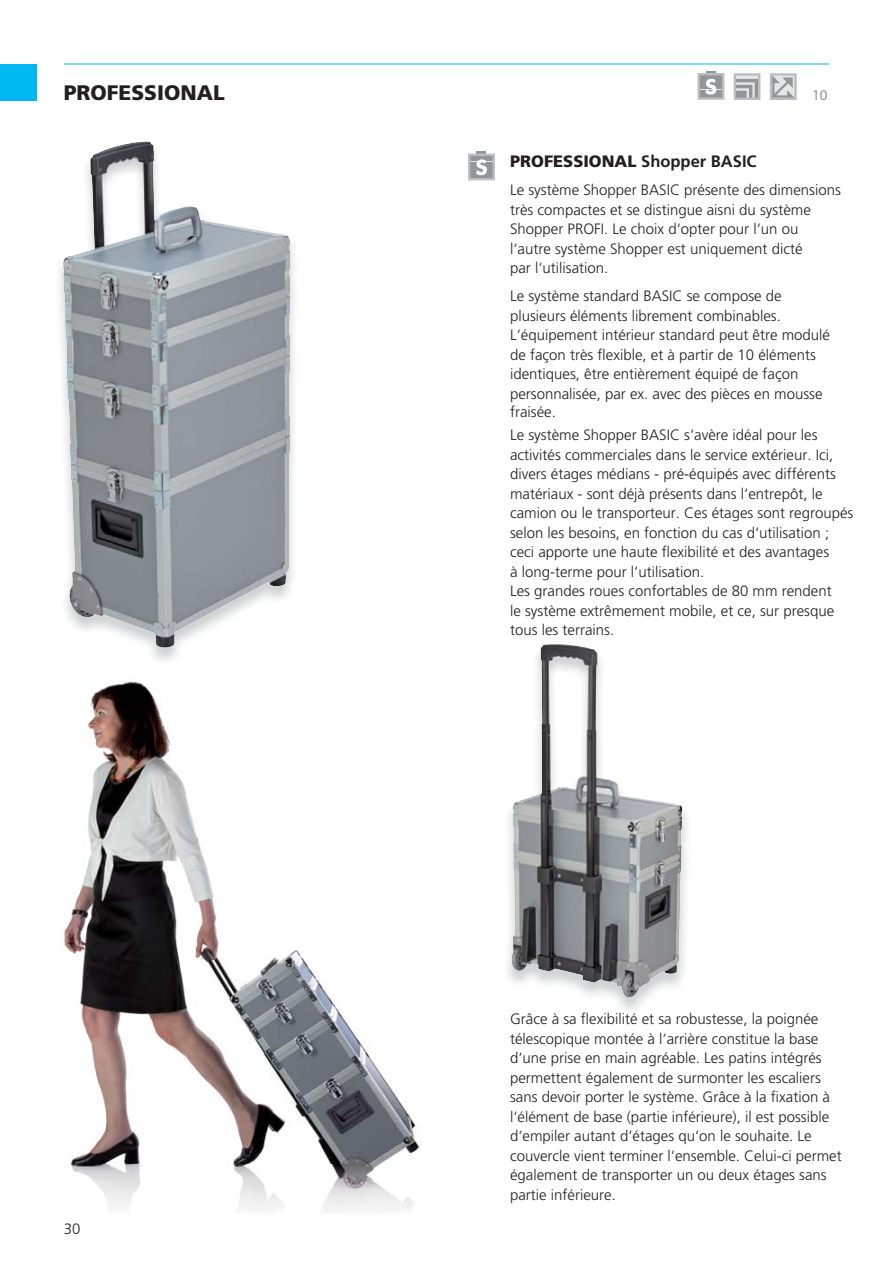
<style>
.page{position:relative;width:893px;height:1263px;background:#fff}
.page>*{position:absolute;margin:0;border:0;box-sizing:border-box;transform-origin:0 0}
.t1{font:900 21px "Frutiger LT Std";color:#231f20}
.t2{font:900 16.5px "Frutiger LT Std";color:#231f20}
.t3{font:300 15px/19.5px "Frutiger LT Std";color:#231f20}
.t4{font:15px "Fruti Bol";color:#939598}
.s1{font-weight:700}
</style>
<div class="page">
<div style="left:0;top:64px;width:36px;height:36px;background:#00b9f2"></div>
<hr style="left:64px;top:64px;width:765px;height:1px;background:#00b9f2">
<svg style="left:471px;top:161px;width:21px;height:9px"></svg>
<div style="left:470px;top:162px;width:23px;height:7px;background:#939598"></div>
<div style="left:470px;top:170px;width:23px;height:9px;background:#939598"></div>
<div style="left:470px;top:155px;width:23px;height:6px;background:#939598"></div>
<div style="left:468px;top:154px;width:27px;height:26px;border:2px solid #bbbdc0"></div>
<svg style="left:476px;top:152px;width:11px;height:23px"></svg>
<img style="left:63px;top:142px;width:227px;height:506px">
<img style="left:63px;top:681px;width:358px;height:484px">
<svg style="left:544px;top:644px;width:24px;height:1px"></svg>
<img style="left:511px;top:645px;width:171px;height:353px">
<img style="left:71px;top:1165px;width:343px;height:46px">
<div style="left:735px;top:74px;width:24px;height:25px;background:#e6e7e8"></div>
<svg style="left:733px;top:77px;width:24px;height:23px"></svg>
<div style="left:734px;top:73px;width:26px;height:27px;border:2px solid #bbbdc0"></div>
<svg style="left:773px;top:76px;width:21px;height:21px"></svg>
<hr style="left:773px;top:95px;width:15px;height:3px;background:#939598">
<div style="left:770px;top:73px;width:27px;height:27px;border:2px solid #bbbdc0"></div>
<svg style="left:706px;top:71px;width:9px;height:2px"></svg>
<svg style="left:700px;top:80px;width:21px;height:10px"></svg>
<div style="left:699px;top:81px;width:24px;height:8px;background:#939598"></div>
<div style="left:699px;top:90px;width:24px;height:8px;background:#939598"></div>
<div style="left:699px;top:74px;width:24px;height:6px;background:#939598"></div>
<div style="left:697px;top:73px;width:27px;height:27px;border:2px solid #bbbdc0"></div>
<svg style="left:705px;top:79px;width:11px;height:16px"></svg>
<h1 class="t1" style="left:64px;top:80px;width:162px">PROFESSIONAL</h1>
<p class="t4" style="left:812px;top:86px;width:17px">10</p>
<p class="t2" style="left:510px;top:152px;width:248px">PROFESSIONAL <span class="s1">Shopper BASIC</span></p>
<p class="t3" style="left:510px;top:181px;width:332px">Le système Shopper BASIC présente des dimensions très compactes et se distingue aisni du système Shopper PROFI. Le choix d‘opter pour l‘un ou l‘autre système Shopper est uniquement dicté<br>par l‘utilisation.</p>
<p class="t3" style="left:510px;top:287px;width:321px">Le système standard BASIC se compose de plusieurs éléments librement combinables.<br>L‘équipement intérieur standard peut être modulé de façon très flexible, et à partir de 10 éléments identiques, être entièrement équipé de façon personnalisée, par ex. avec des pièces en mousse</p>
<p class="t3" style="left:510px;top:400px;width:309px;line-height:23.5px">fraisée.<br>Le système Shopper BASIC s‘avère idéal pour les</p>
<p class="t3" style="left:510px;top:445px;width:345px">activités commerciales dans le service extérieur. Ici, divers étages médians - pré-équipés avec différents matériaux - sont déjà présents dans l‘entrepôt, le camion ou le transporteur. Ces étages sont regroupés selon les besoins, en fonction du cas d‘utilisation ; ceci apporte une haute flexibilité et des avantages<br>à long-terme pour l‘utilisation.<br>Les grandes roues confortables de 80 mm rendent<br>le système extrêmement mobile, et ce, sur presque tous les terrains.</p>
<p class="t3" style="left:64px;top:1219px;width:18px">30</p>
<p class="t3" style="left:510px;top:1010px;width:333px">Grâce à sa flexibilité et sa robustesse, la poignée télescopique montée à l‘arrière constitue la base d‘une prise en main agréable. Les patins intégrés permettent également de surmonter les escaliers sans devoir porter le système. Grâce à la fixation à l‘élément de base (partie inférieure), il est possible d‘empiler autant d‘étages qu‘on le souhaite. Le couvercle vient terminer l‘ensemble. Celui-ci permet également de transporter un ou deux étages sans partie inférieure.</p>
</div>
